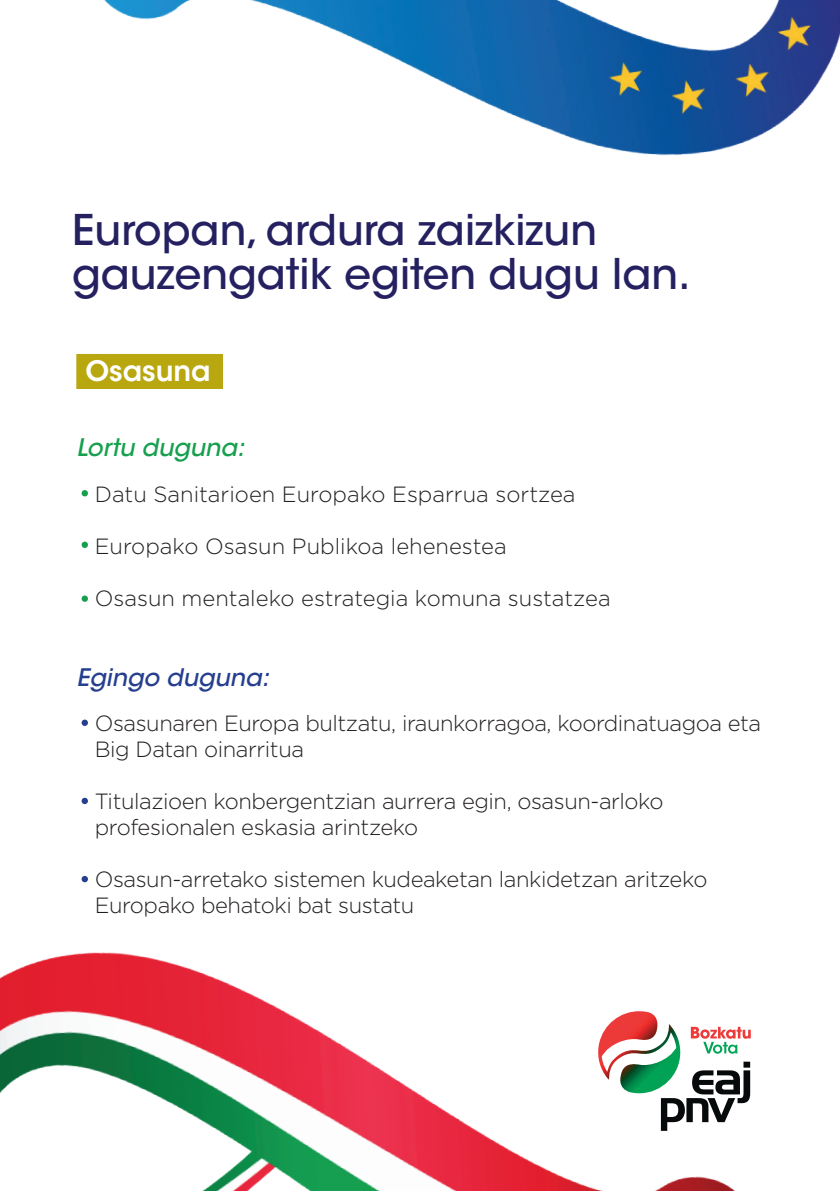
<style>
.page{position:relative;width:840px;height:1191px;background:#fff}
.page>*{position:absolute;margin:0;border:0;box-sizing:border-box;transform-origin:0 0}
.t1{font:500 42px/44px "ITC Avant Garde Std";color:#252161}
.t2{font:600 28px "ITC Avant Garde Std";color:#fff}
.t3{font:italic 500 24px "ITC Avant Garde Std";color:#253f8e}
.t4{font:italic 500 24px "ITC Avant Garde Std";color:#16a04d}
.t5{font:300 22px/26px "Gotham";letter-spacing:-.02em;color:#231f20}
.t6{font:300 22px "Gotham";color:#231f20}
</style>
<div class="page">
<img style="left:0;top:952px;width:751px;height:239px">
<div style="left:77px;top:354px;width:146px;height:35px;background:#b9a710"></div>
<img style="left:104px;top:0;width:735px;height:156px">
<svg style="left:82px;top:490px;width:6px;height:6px"></svg>
<div style="left:82px;top:719px;width:6px;height:7px;background:#253f8e;border-radius:50%"></div>
<div style="left:82px;top:541px;width:6px;height:7px;background:#16a04d;border-radius:50%"></div>
<div style="left:82px;top:595px;width:6px;height:7px;background:#16a04d;border-radius:50%"></div>
<div style="left:82px;top:797px;width:6px;height:7px;background:#253f8e;border-radius:50%"></div>
<svg style="left:82px;top:876px;width:6px;height:6px"></svg>
<svg style="left:660px;top:1061px;width:89px;height:69px"></svg>
<img style="left:596px;top:1011px;width:85px;height:85px">
<svg style="left:690px;top:1026px;width:60px;height:27px"></svg>
<h1 class="t1" style="left:72px;top:208px;width:619px">Europan, ardura zaizkizun gauzengatik egiten dugu lan.</h1>
<p class="t2" style="left:85px;top:353px;width:127px">Osasuna</p>
<p class="t4" style="left:77px;top:433px;width:169px">Lortu duguna:</p>
<p class="t6" style="left:95px;top:480px;width:482px">Datu Sanitarioen Europako Esparrua sortzea</p>
<p class="t6" style="left:95px;top:532px;width:413px">Europako Osasun Publikoa lehenestea</p>
<p class="t6" style="left:95px;top:584px;width:517px">Osasun mentaleko estrategia komuna sustatzea</p>
<p class="t3" style="left:77px;top:662px;width:194px">Egingo duguna:</p>
<p class="t5" style="left:95px;top:709px;width:667px">Osasunaren Europa bultzatu, iraunkorragoa, koordinatuagoa eta<br>Big Datan oinarritua</p>
<p class="t5" style="left:95px;top:787px;width:570px">Titulazioen konbergentzian aurrera egin, osasun-arloko profesionalen eskasia arintzeko</p>
<p class="t5" style="left:95px;top:865px;width:613px">Osasun-arretako sistemen kudeaketan lankidetzan aritzeko<br>Europako behatoki bat sustatu</p>
</div>
